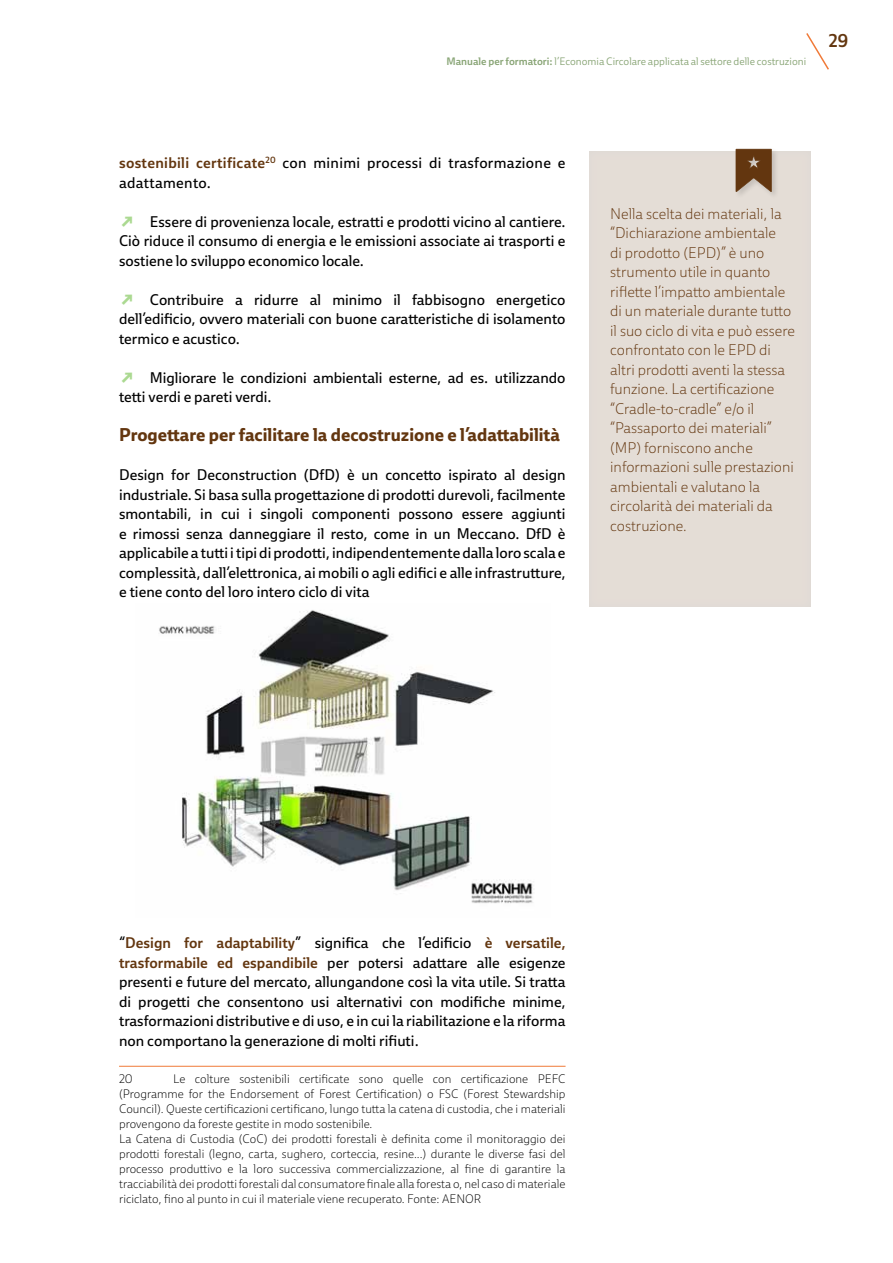
<style>
.page{position:relative;width:893px;height:1263px;background:#fff}
.page>*{position:absolute;margin:0;border:0;box-sizing:border-box;transform-origin:0 0}
.t1{font:700 18px "Ebony";color:#63360f}
.t2{font:18px "Ebony Sb";color:#63360f}
.t3{font:15px/19.5px "Ebony";color:#000;text-align:justify}
.t4{font:15px/19.5px "Ebony Th";color:#63360f}
.t5{font:15px/19.5px "Ebony";letter-spacing:.02em;color:#000}
.t6{font:15px "Ebony Sb";color:#63360f}
.t7{font:12px/15px "Ebony Th";color:#000}
.t8{font:10.5px "Ebony Lt";color:#89a576}
.s1{font-family:"Ebony Sb"}
.s2{font-family:"Ebony Sb";color:#63360f}
.s3{font-family:"LEMONMILK";font-weight:700;color:#abd991}
.s4{font-family:"Ebony";color:#000}
</style>
<div class="page">
<svg style="left:806px;top:33px;width:23px;height:37px"></svg>
<hr style="left:119px;top:1066px;width:447px;height:1px;background:#f07a38">
<div style="left:587px;top:150px;width:224px;height:458px;background:#e4ddd6"></div>
<div style="left:734px;top:147px;width:45px;height:52px;background:#000;opacity:.13"></div>
<svg style="left:736px;top:149px;width:36px;height:43px"></svg>
<img style="left:159px;top:610px;width:375px;height:293px">
<p class="t8" style="left:446px;top:54px;width:361px"><span class="s1">Manuale per formatori:</span> l’Economia Circolare applicata al settore delle costruzioni</p>
<p class="t2" style="left:829px;top:28px;width:21px">29</p>
<p class="t5" style="left:119px;top:153px;width:448px"><span class="s2">sostenibili certificate</span><sup>20</sup> con minimi processi di trasformazione e adattamento.</p>
<p class="t3" style="left:119px;top:212px;width:448px"><span class="s3">↗</span> Essere di provenienza locale, estratti e prodotti vicino al cantiere.<br>Ciò riduce il consumo di energia e le emissioni associate ai trasporti e sostiene lo sviluppo economico locale.</p>
<p class="t3" style="left:119px;top:290px;width:448px"><span class="s3">↗</span> Contribuire a ridurre al minimo il fabbisogno energetico dell’edificio, ovvero materiali con buone caratteristiche di isolamento termico e acustico.</p>
<p class="t3" style="left:119px;top:368px;width:448px"><span class="s3">↗</span> Migliorare le condizioni ambientali esterne, ad es. utilizzando tetti verdi e pareti verdi.</p>
<p class="t1" style="left:119px;top:423px;width:442px">Progettare per facilitare la decostruzione e l’adattabilità</p>
<p class="t3" style="left:119px;top:465px;width:448px">Design for Deconstruction (DfD) è un concetto ispirato al design industriale. Si basa sulla progettazione di prodotti durevoli, facilmente smontabili, in cui i singoli componenti possono essere aggiunti e rimossi senza danneggiare il resto, come in un Meccano. DfD è applicabile a tutti i tipi di prodotti, indipendentemente dalla loro scala e complessità, dall’elettronica, ai mobili o agli edifici e alle infrastrutture, e tiene conto del loro intero ciclo di vita</p>
<p class="t4" style="left:610px;top:203px;width:186px">Nella scelta dei materiali, la “Dichiarazione ambientale<br>di prodotto (EPD)” è uno strumento utile in quanto riflette l’impatto ambientale di un materiale durante tutto il suo ciclo di vita e può essere confrontato con le EPD di altri prodotti aventi la stessa funzione. La certificazione “Cradle-to-cradle” e/o il “Passaporto dei materiali” (MP) forniscono anche informazioni sulle prestazioni ambientali e valutano la circolarità dei materiali da costruzione.</p>
<p class="t6" style="left:119px;top:933px;width:448px"><span class="s4">“</span>Design for adaptability<span class="s4">” significa che l’edificio</span> è versatile,</p>
<p class="t3" style="left:119px;top:953px;width:448px"><span class="s2">trasformabile ed espandibile</span> per potersi adattare alle esigenze presenti e future del mercato, allungandone così la vita utile. Si tratta di progetti che consentono usi alternativi con modifiche minime, trasformazioni distributive e di uso, e in cui la riabilitazione e la riforma non comportano la generazione di molti rifiuti.</p>
<p class="t7" style="left:119px;top:1071px;width:448px;text-indent:54px">Le colture sostenibili certificate sono quelle con certificazione PEFC (Programme for the Endorsement of Forest Certification) o FSC (Forest Stewardship Council). Queste certificazioni certificano, lungo tutta la catena di custodia, che i materiali provengono da foreste gestite in modo sostenibile.<br>La Catena di Custodia (CoC) dei prodotti forestali è definita come il monitoraggio dei prodotti forestali (legno, carta, sughero, corteccia, resine...) durante le diverse fasi del processo produttivo e la loro successiva commercializzazione, al fine di garantire la tracciabilità dei prodotti forestali dal consumatore finale alla foresta o, nel caso di materiale riciclato, fino al punto in cui il materiale viene recuperato. Fonte: AENOR</p>
<p class="t7" style="left:119px;top:1071px;width:15px">20</p>
</div>
